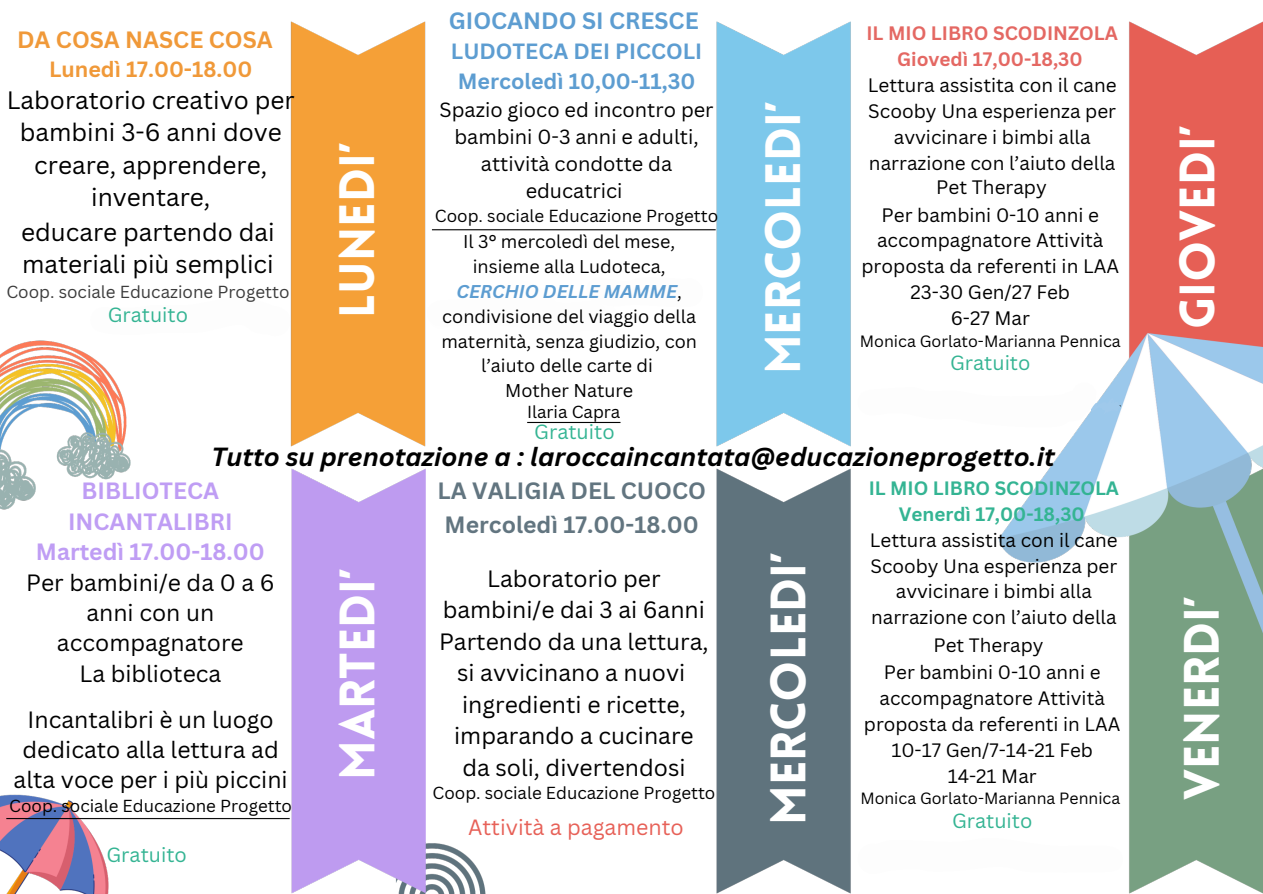
<style>
.page{position:relative;width:1263px;height:894px;background:#fff}
.page>*{position:absolute;margin:0;border:0;box-sizing:border-box;transform-origin:0 0}
.t1{font:900 48.6px "Lovelo";color:#fff}
.t2{font:italic 700 25.5px "Canva Sans";color:#000}
.t3{font:24.45px/32.7px "Canva Sans";color:#000;text-align:center}
.t4{font:22.95px/30.3px "Canva Sans";color:#000;text-align:center}
.t5{font:700 22.95px/33.8px "Canva Sans";color:#627580;text-align:center}
.t6{font:700 22.95px "Canva Sans";color:#5d9dd1}
.t7{font:700 22.95px "Canva Sans";color:#f09939}
.t8{font:700 21.45px/30.3px "Canva Sans";color:#5d9dd1;text-align:center}
.t9{font:21.45px "Canva Sans";color:#e76158}
.t10{font:700 21.45px "Canva Sans";color:#f09939}
.t11{font:19.95px/27px "Canva Sans";color:#000;text-align:center}
.t12{font:19.95px "Canva Sans";color:#34b493}
.t13{font:18.9px/25.8px "Canva Sans";color:#000;text-align:center}
.t14{font:700 18.9px/25.8px "Canva Sans";color:#e46863;text-align:center}
.t15{font:700 18.9px/25.8px "Canva Sans";color:#34b493;text-align:center}
.t16{font:18px/24.8px "Canva Sans";color:#000;text-align:center}
.t17{font:16.95px "Canva Sans";color:#000}
.t18{font:16.95px "Canva Sans";color:#3c3c3c}
.t19{font:15.9px "Canva Sans";color:#000}
.s1{font-weight:700;font-style:italic;color:#5d9dd1}
.s2{font-weight:700;color:#bf9df4}
</style>
<div class="page">
<img style="left:0;top:340px;width:112px;height:121px">
<img style="left:0;top:461px;width:112px;height:432px">
<img style="left:112px;top:21px;width:1151px;height:872px">
<div style="left:450px;top:279px;width:125px;height:73px;background:#fdfdfd"></div>
<div style="left:534px;top:289px;width:84px;height:55px;background:#fdfdfd"></div>
<svg style="left:427px;top:277px;width:276px;height:54px"></svg>
<svg style="left:112px;top:297px;width:178px;height:39px"></svg>
<svg style="left:858px;top:837px;width:265px;height:36px"></svg>
<svg style="left:857px;top:382px;width:263px;height:45px"></svg>
<h1 class="t7" style="left:17px;top:24px;width:257px">DA COSA NASCE COSA</h1>
<p class="t10" style="left:49px;top:54px;width:205px">Lunedì 17.00-18.00</p>
<p class="t3" style="left:7px;top:83px;width:289px">Laboratorio creativo per bambini 3-6 anni dove creare, apprendere, inventare,</p>
<p class="t3" style="left:21px;top:215px;width:255px;text-align:left">educare partendo dai materiali più semplici</p>
<p class="t18" style="left:6px;top:280px;width:285px">Coop. sociale Educazione Progetto</p>
<p class="t12" style="left:108px;top:300px;width:82px">Gratuito</p>
<p class="t1" style="left:338px;top:317px;width:176px;rotate:-90deg">LUNEDI’</p>
<p class="t6" style="left:449px;top:5px;width:251px">GIOCANDO SI CRESCE</p>
<p class="t8" style="left:451px;top:35px;width:253px">LUDOTECA DEI PICCOLI<br>Mercoledì 10,00-11,30</p>
<p class="t11" style="left:440px;top:96px;width:275px">Spazio gioco ed incontro per bambini 0-3 anni e adulti, attività condotte da educatrici</p>
<p class="t17" style="left:435px;top:204px;width:285px">Coop. sociale Educazione Progetto</p>
<h4 class="t16" style="left:463px;top:229px;width:213px">Il 3° mercoledì del mese,</h4>
<h3 class="t16" style="left:473px;top:254px;width:194px">insieme alla Ludoteca,</h3>
<h3 class="t16" style="left:441px;top:278px;width:257px"><span class="s1">CERCHIO DELLE MAMME</span>, condivisione del viaggio della maternità, senza giudizio, con l’aiuto delle carte di</h3>
<p class="t16" style="left:505px;top:377px;width:130px">Mother Nature</p>
<p class="t17" style="left:527px;top:400px;width:95px">Ilaria Capra</p>
<p class="t12" style="left:534px;top:418px;width:82px">Gratuito</p>
<p class="t1" style="left:764px;top:374px;width:273px;rotate:-90deg">MERCOLEDI’</p>
<h6 class="t14" style="left:866px;top:20px;width:253px">IL MIO LIBRO SCODINZOLA<br>Giovedì 17,00-18,30</h6>
<h6 class="t13" style="left:868px;top:72px;width:250px">Lettura assistita con il cane<br>Scooby Una esperienza per avvicinare i bimbi alla narrazione con l’aiuto della</h6>
<h6 class="t13" style="left:936px;top:174px;width:112px">Pet Therapy</h6>
<h6 class="t13" style="left:861px;top:201px;width:259px">Per bambini 0-10 anni e accompagnatore Attività proposta da referenti in LAA<br>23-30 Gen/27 Feb</h6>
<h1 class="t13" style="left:951px;top:305px;width:81px">6-27 Mar</h1>
<p class="t19" style="left:860px;top:329px;width:263px">Monica Gorlato-Marianna Pennica</p>
<p class="t12" style="left:950px;top:349px;width:82px">Gratuito</p>
<h4 class="t2" style="left:212px;top:439px;width:845px">Tutto su prenotazione a : laroccaincantata@educazioneprogetto.it</h4>
<h2 class="t4" style="left:26px;top:475px;width:250px"><span class="s2">BIBLIOTECA<br>INCANTALIBRI<br>Martedì 17.00-18.00<br></span>Per bambini/e da 0 a 6 anni con un accompagnatore<br>La biblioteca</h2>
<h5 class="t4" style="left:14px;top:703px;width:276px">Incantalibri è un luogo dedicato alla lettura ad alta voce per i più piccini</h5>
<h5 class="t17" style="left:9px;top:793px;width:284px">Coop. sociale Educazione Progetto</h5>
<h1 class="t12" style="left:107px;top:840px;width:82px">Gratuito</h1>
<p class="t1" style="left:338px;top:780px;width:213px;rotate:-90deg">MARTEDI’</p>
<p class="t5" style="left:437px;top:473px;width:270px">LA VALIGIA DEL CUOCO<br>Mercoledì 17.00-18.00</p>
<h1 class="t4" style="left:439px;top:562px;width:271px;line-height:31.5px">Laboratorio per bambini/e dai 3 ai 6anni<br>Partendo da una lettura,</h1>
<p class="t4" style="left:457px;top:657px;width:230px">si avvicinano a nuovi</p>
<p class="t4" style="left:454px;top:688px;width:241px;line-height:31.5px">ingredienti e ricette, imparando a cucinare da soli, divertendosi</p>
<p class="t17" style="left:433px;top:781px;width:284px">Coop. sociale Educazione Progetto</p>
<p class="t9" style="left:468px;top:812px;width:217px">Attività a pagamento</p>
<p class="t1" style="left:769px;top:824px;width:273px;rotate:-90deg">MERCOLEDI’</p>
<p class="t15" style="left:869px;top:474px;width:252px">IL MIO LIBRO SCODINZOLA<br>Venerdì 17,00-18,30</p>
<p class="t13" style="left:870px;top:526px;width:249px">Lettura assistita con il cane<br>Scooby Una esperienza per avvicinare i bimbi alla narrazione con l’aiuto della</p>
<p class="t13" style="left:933px;top:631px;width:112px">Pet Therapy</p>
<p class="t13" style="left:864px;top:659px;width:258px">Per bambini 0-10 anni e accompagnatore Attività proposta da referenti in LAA<br>10-17 Gen/7-14-21 Feb</p>
<p class="t13" style="left:948px;top:762px;width:90px">14-21 Mar</p>
<h1 class="t19" style="left:860px;top:787px;width:261px">Monica Gorlato-Marianna Pennica</h1>
<h1 class="t12" style="left:952px;top:806px;width:82px">Gratuito</h1>
<p class="t1" style="left:1178px;top:329px;width:205px;rotate:-90deg">GIOVEDI’</p>
<p class="t1" style="left:1182px;top:800px;width:205px;rotate:-90deg">VENERDI’</p>
</div>
